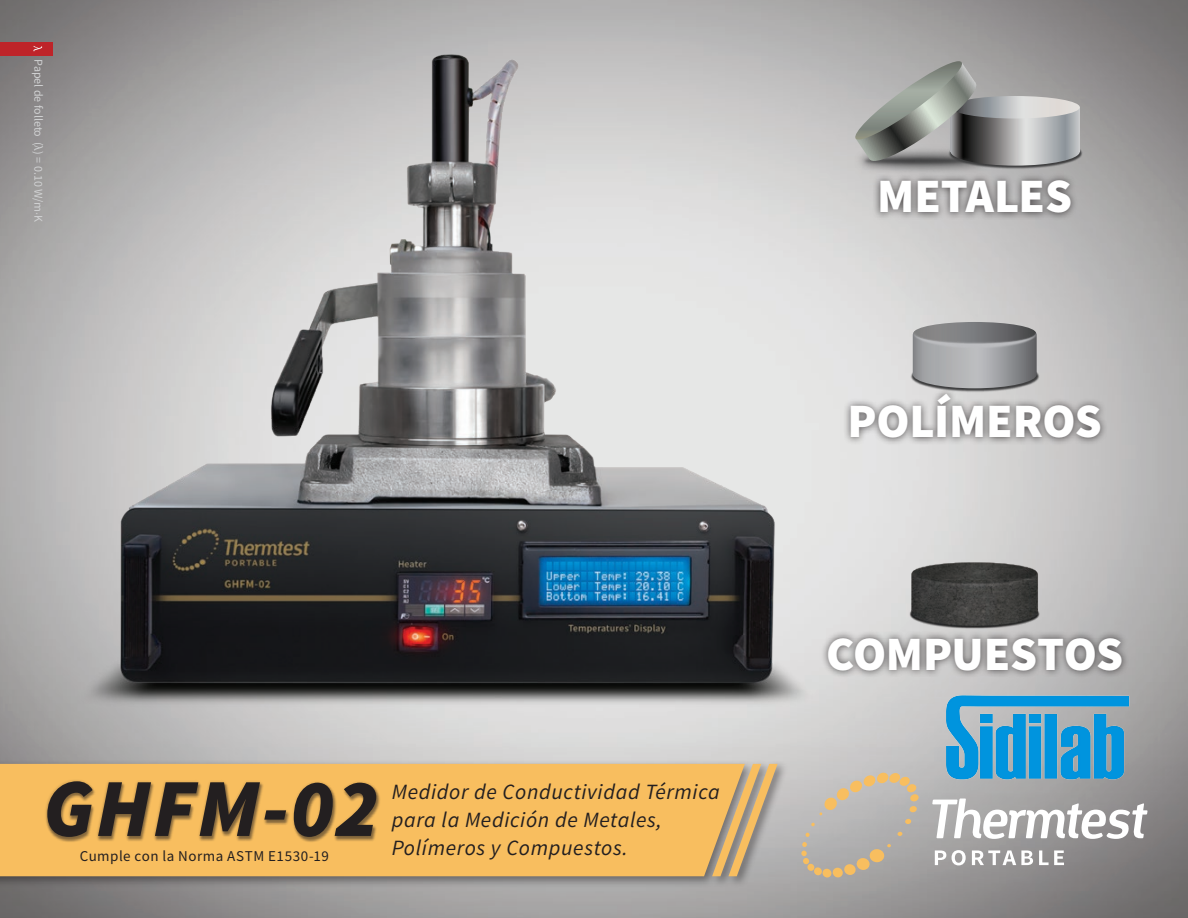
<style>
.page{position:relative;width:1188px;height:918px;background:#fff}
.page>*{position:absolute;margin:0;border:0;box-sizing:border-box;transform-origin:0 0}
.t1{font:italic 900 82.5px "Source Sans Pro";letter-spacing:.025em;color:#231f20}
.t2{font:900 48px "Source Sans Pro";letter-spacing:-.005em;color:#fff}
.t3{font:italic 21.75px/28.5px "Source Sans Pro";letter-spacing:.03em;color:#231f20}
.t4{font:15px "Source Sans Pro";letter-spacing:.035em;color:#231f20}
.t5{font:12px "Source Sans Pro";color:#d1d2d3}
.s1{font-family:"Minion Pro"}
.s2{font-family:"Goudy Old Style T"}
</style>
<div class="page">
<img style="left:0;top:0;width:1188px;height:918px">
<img style="left:48px;top:30px;width:803px;height:695px">
<div style="left:0;top:759px;width:788px;height:129px;background:#231f20;opacity:.5"></div>
<div style="left:0;top:764px;width:712px;height:112px;background:#f8be5f"></div>
<svg style="left:712px;top:764px;width:66px;height:112px;background:#c7ac81"></svg>
<svg style="left:932px;top:799px;width:216px;height:40px"></svg>
<svg style="left:935px;top:850px;width:11px;height:15px"></svg>
<svg style="left:952px;top:850px;width:14px;height:15px"></svg>
<svg style="left:972px;top:850px;width:61px;height:15px"></svg>
<svg style="left:1039px;top:850px;width:25px;height:15px"></svg>
<svg style="left:897px;top:832px;width:6px;height:4px"></svg>
<svg style="left:811px;top:773px;width:108px;height:53px;background:#c4bbad"></svg>
<svg style="left:801px;top:833px;width:90px;height:45px;background:#b9ae9e"></svg>
<div style="left:46px;top:781px;width:335px;height:62px;background:#231f20;opacity:.5"></div>
<div style="left:45px;top:778px;width:334px;height:62px;background:#231f20;opacity:.25"></div>
<div style="left:843px;top:386px;width:265px;height:60px;background:#231f20;opacity:.75"></div>
<div style="left:820px;top:630px;width:309px;height:48px;background:#231f20;opacity:.75"></div>
<div style="left:872px;top:173px;width:206px;height:48px;background:#231f20;opacity:.75"></div>
<img style="left:890px;top:339px;width:169px;height:74px">
<svg style="left:913px;top:371px;width:124px;height:17px;background:#9d9ea0"></svg>
<img style="left:892px;top:310px;width:165px;height:61px">
<img style="left:885px;top:551px;width:179px;height:85px">
<img style="left:840px;top:132px;width:87px;height:56px">
<img style="left:927px;top:116px;width:176px;height:75px">
<img style="left:842px;top:135px;width:151px;height:51px">
<svg style="left:852px;top:61px;width:228px;height:105px;background:#999b99"></svg>
<div style="left:0;top:42px;width:52px;height:13px;background:#be2429"></div>
<svg style="left:33px;top:46px;width:9px;height:5px"></svg>
<img style="left:940px;top:689px;width:193px;height:101px">
<p class="t5" style="left:46px;top:59px;width:164px;rotate:90deg">Papel de folleto (<span class="s1">λ</span>) = 0.10 W/m<span class="s2">∙</span>K</p>
<h1 class="t1" style="left:43px;top:752px;width:337px">GHFM-02</h1>
<p class="t3" style="left:392px;top:777px;width:330px">Medidor de Conductividad Térmica para la Medición de Metales,<br>Polímeros y Compuestos.</p>
<p class="t4" style="left:80px;top:846px;width:251px">Cumple con la Norma ASTM E1530-19</p>
<h2 class="t2" style="left:877px;top:163px;width:196px">METALES</h2>
<h2 class="t2" style="left:848px;top:388px;width:256px">POLÍMEROS</h2>
<h2 class="t2" style="left:826px;top:621px;width:299px">COMPUESTOS</h2>
</div>
